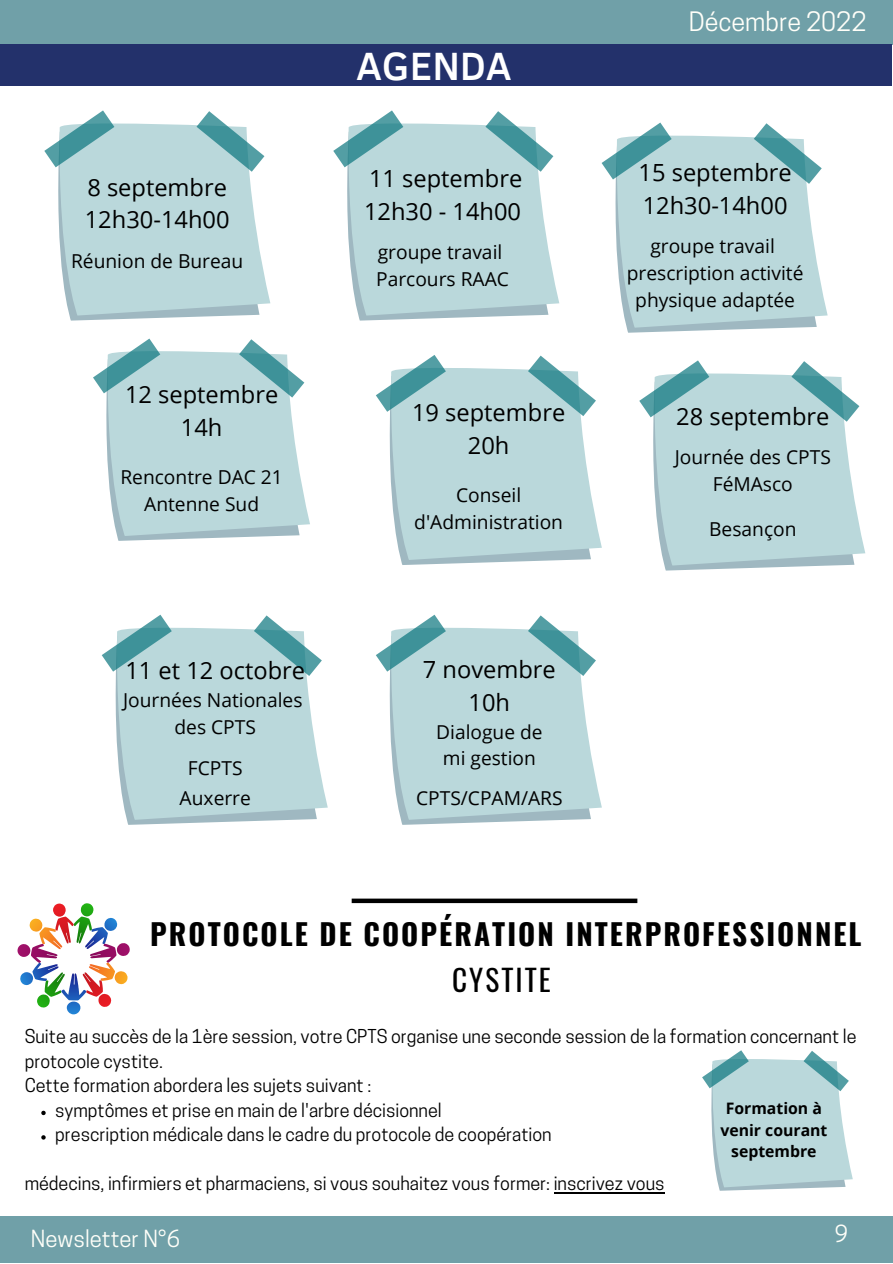
<style>
.page{position:relative;width:893px;height:1264px;background:#fff}
.page>*{position:absolute;margin:0;border:0;box-sizing:border-box;transform-origin:0 0}
.t1{font:500 40.5px "Clear Sans";color:#fff}
.t2{font:700 29.25px "Oswald";letter-spacing:.07em;color:#000}
.t3{font:29.25px "Oswald";letter-spacing:.07em;color:#000}
.t4{font:25.2px "Cooper Hewitt";color:#fffff9}
.t5{font:23.7px/32.7px "Open Sans";color:#000}
.t6{font:22.2px "Cooper Hewitt";color:#fffff9}
.t7{font:19.2px/26.8px "Open Sans";color:#000;text-align:center}
.t8{font:18px/24.5px "Cooper Hewitt";color:#000}
.t9{font:700 15.75px/21.3px "Open Sans";color:#000;text-align:center}
</style>
<div class="page">
<div style="left:0;top:1217px;width:892px;height:45px;background:#70a0a8"></div>
<div style="left:1px;top:0;width:891px;height:44px;background:#70a0a8"></div>
<div style="left:0;top:1216px;width:892px;height:45px;background:#70a0a8"></div>
<div style="left:0;top:44px;width:891px;height:42px;background:#23316b"></div>
<svg style="left:44px;top:110px;width:226px;height:210px"></svg>
<svg style="left:333px;top:110px;width:226px;height:210px"></svg>
<svg style="left:601px;top:122px;width:226px;height:211px"></svg>
<svg style="left:93px;top:338px;width:217px;height:203px"></svg>
<svg style="left:376px;top:355px;width:226px;height:210px"></svg>
<svg style="left:639px;top:360px;width:226px;height:210px"></svg>
<svg style="left:102px;top:614px;width:226px;height:210px"></svg>
<svg style="left:376px;top:614px;width:226px;height:210px"></svg>
<svg style="left:17px;top:903px;width:113px;height:111px"></svg>
<svg style="left:41px;top:1110px;width:5px;height:5px"></svg>
<svg style="left:41px;top:1135px;width:5px;height:4px"></svg>
<hr style="left:553px;top:1192px;width:111px;height:1px;background:#000">
<div style="left:351px;top:898px;width:286px;height:5px;background:#000"></div>
<svg style="left:702px;top:1050px;width:150px;height:140px"></svg>
<h3 class="t5" style="left:85px;top:170px;width:146px">8 septembre<br>12h30-14h00</h3>
<p class="t7" style="left:71px;top:247px;width:174px">Réunion de Bureau</p>
<h3 class="t5" style="left:125px;top:377px;width:155px;text-align:center">12 septembre<br>14h</h3>
<p class="t7" style="left:120px;top:463px;width:164px">Rencontre DAC 21<br>Antenne Sud</p>
<h3 class="t5" style="left:125px;top:653px;width:181px">11 et 12 octobre</h3>
<p class="t7" style="left:123px;top:686px;width:181px">Journées Nationales des CPTS</p>
<p class="t7" style="left:180px;top:752px;width:73px;line-height:30.3px">FCPTS<br>Auxerre</p>
<h1 class="t1" style="left:356px;top:37px;width:157px">AGENDA</h1>
<h3 class="t5" style="left:364px;top:162px;width:160px">11 septembre<br>12h30 - 14h00</h3>
<p class="t7" style="left:376px;top:238px;width:134px;text-align:left">groupe travail<br>Parcours RAAC</p>
<h3 class="t5" style="left:412px;top:395px;width:155px;text-align:center">19 septembre<br>20h</h3>
<p class="t7" style="left:414px;top:481px;width:150px">Conseil d'Administration</p>
<h3 class="t5" style="left:423px;top:652px;width:134px;text-align:center">7 novembre<br>10h</h3>
<p class="t7" style="left:436px;top:718px;width:108px;line-height:26.4px">Dialogue de mi gestion</p>
<p class="t7" style="left:416px;top:784px;width:148px">CPTS/CPAM/ARS</p>
<h3 class="t4" style="left:688px;top:13px;width:179px">Décembre 2022</h3>
<h3 class="t5" style="left:638px;top:156px;width:155px">15 septembre<br>12h30-14h00</h3>
<p class="t7" style="left:626px;top:232px;width:178px">groupe travail prescription activité physique adaptée</p>
<h3 class="t5" style="left:676px;top:399px;width:155px">28 septembre</h3>
<p class="t7" style="left:674px;top:443px;width:158px">Journée des CPTS<br>FéMAsco</p>
<p class="t7" style="left:709px;top:515px;width:89px">Besançon</p>
<h2 class="t2" style="left:150px;top:910px;width:713px">PROTOCOLE DE COOPÉRATION INTERPROFESSIONNEL</h2>
<h2 class="t3" style="left:452px;top:956px;width:100px">CYSTITE</h2>
<p class="t8" style="left:25px;top:1026px;width:833px">Suite au succès de la 1ère session, votre CPTS organise une seconde session de la formation concernant le protocole cystite.<br>Cette formation abordera les sujets suivant :</p>
<p class="t8" style="left:55px;top:1100px;width:498px">symptômes et prise en main de l'arbre décisionnel<br>prescription médicale dans le cadre du protocole de coopération</p>
<p class="t8" style="left:25px;top:1173px;width:641px">médecins, infirmiers et pharmaciens, si vous souhaitez vous former: inscrivez vous</p>
<p class="t9" style="left:720px;top:1097px;width:108px">Formation à venir courant septembre</p>
<p class="t6" style="left:31px;top:1227px;width:151px">NN ee ww ss ll ee tt tt ee rr NN °° 96</p>
<p class="t6" style="left:834px;top:1225px;width:15px">79</p>
</div>
